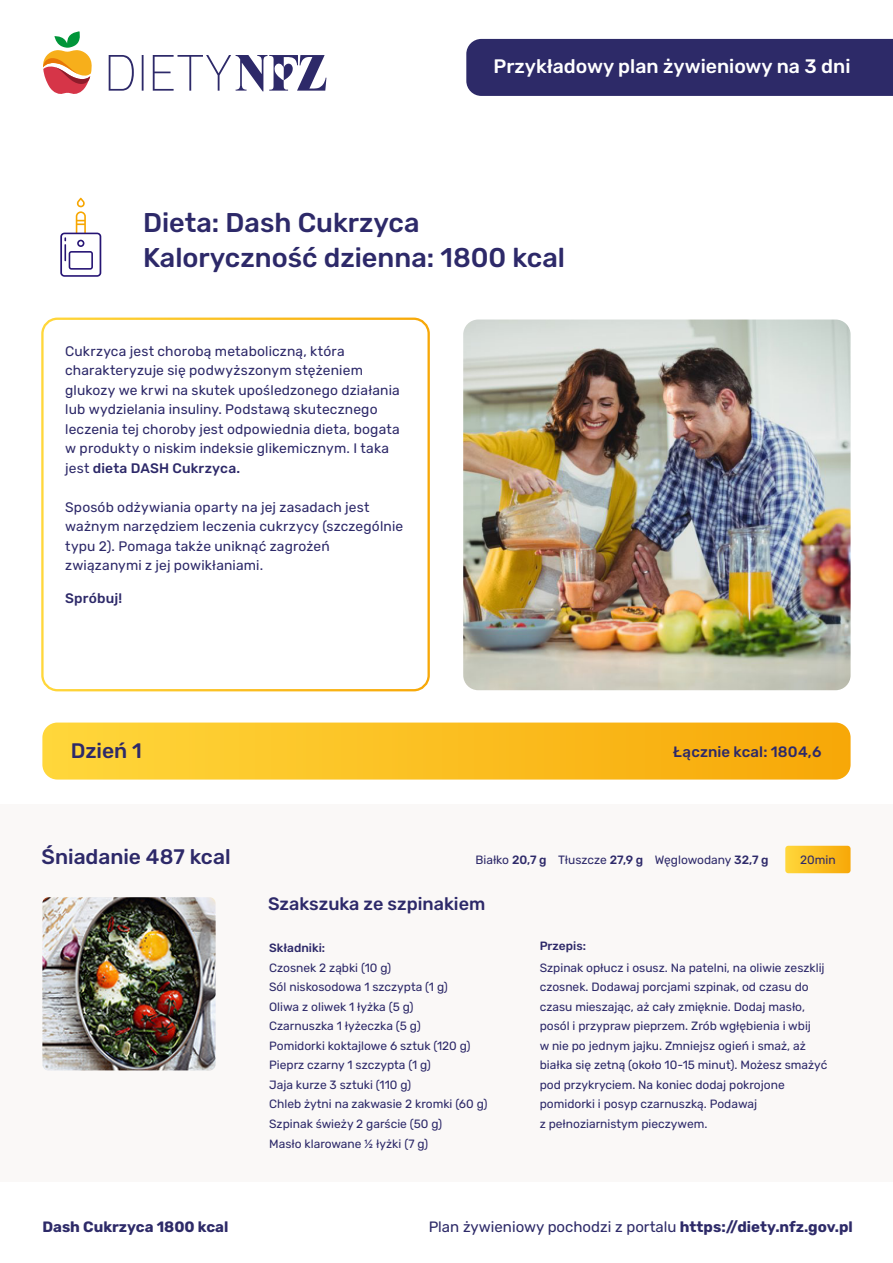
<style>
.page{position:relative;width:893px;height:1263px;background:#fff}
.page>*{position:absolute;margin:0;border:0;box-sizing:border-box;transform-origin:0 0}
.t1{font:500 27.15px/34.8px "Rubik";color:#2d2969}
.t2{font:500 21px "Rubik";color:#2d2969}
.t3{font:500 19.5px "Rubik";color:#fff}
.t4{font:500 18px "Rubik";color:#2d2969}
.t5{font:15px "Rubik";color:#2d2a68}
.t6{font:700 15px "Rubik";color:#2d2a68}
.t7{font:500 15px "Rubik";letter-spacing:.005em;color:#2d2969}
.t8{font:13.8px/19.5px "Rubik";letter-spacing:.01em;color:#2d2969}
.t9{font:500 13.8px "Rubik";letter-spacing:.01em;color:#2d2969}
.t10{font:12px/19.5px "Rubik";color:#2d2969}
.t11{font:500 12px "Rubik";color:#2d2969}
.s1{font-weight:500}
.s2{font-weight:700}
</style>
<div class="page">
<div style="left:466px;top:39px;width:427px;height:57px;background:#2d2a68"></div>
<div style="left:41px;top:318px;width:389px;height:373px;border:2px solid #fff;border-radius:15px"></div>
<img style="left:463px;top:319px;width:388px;height:371px">
<svg style="left:60px;top:198px;width:41px;height:79px"></svg>
<svg style="left:109px;top:55px;width:217px;height:36px"></svg>
<svg style="left:43px;top:31px;width:49px;height:63px"></svg>
<div style="left:0;top:804px;width:893px;height:378px;background:#faf8f7"></div>
<img style="left:42px;top:897px;width:174px;height:173px">
<svg style="left:785px;top:846px;width:65px;height:27px"></svg>
<svg style="left:42px;top:722px;width:809px;height:57px"></svg>
<h3 class="t3" style="left:494px;top:55px;width:358px">Przykładowy plan żywieniowy na 3 dni</h3>
<h1 class="t1" style="left:143px;top:206px;width:423px">Dieta: Dash Cukrzyca<br>Kaloryczność dzienna: 1800 kcal</h1>
<p class="t8" style="left:65px;top:341px;width:336px">Cukrzyca jest chorobą metaboliczną, która charakteryzuje się podwyższonym stężeniem glukozy we krwi na skutek upośledzonego działania lub wydzielania insuliny. Podstawą skutecznego leczenia tej choroby jest odpowiednia dieta, bogata w produkty o niskim indeksie glikemicznym. I taka jest <span class="s1">dieta DASH Cukrzyca.</span></p>
<p class="t8" style="left:65px;top:497px;width:339px">Sposób odżywiania oparty na jej zasadach jest ważnym narzędziem leczenia cukrzycy (szczególnie typu 2). Pomaga także uniknąć zagrożeń związanymi z jej powikłaniami.</p>
<p class="t9" style="left:65px;top:590px;width:59px">Spróbuj!</p>
<h2 class="t2" style="left:71px;top:739px;width:73px">Dzień 1</h2>
<p class="t7" style="left:673px;top:743px;width:150px">Łącznie kcal: 1804,6</p>
<h2 class="t2" style="left:42px;top:845px;width:190px">Śniadanie 487 kcal</h2>
<p class="t10" style="left:475px;top:850px;width:295px">Białko <span class="s1">20,7 g</span> Tłuszcze <span class="s1">27,9 g</span> Węglowodany <span class="s1">32,7 g</span></p>
<p class="t10" style="left:800px;top:850px;width:37px">20min</p>
<h3 class="t4" style="left:268px;top:893px;width:219px">Szakszuka ze szpinakiem</h3>
<p class="t11" style="left:269px;top:941px;width:57px">Składniki:</p>
<p class="t10" style="left:269px;top:958px;width:220px">Czosnek 2 ząbki (10 g)<br>Sól niskosodowa 1 szczypta (1 g)<br>Oliwa z oliwek 1 łyżka (5 g)<br>Czarnuszka 1 łyżeczka (5 g)<br>Pomidorki koktajlowe 6 sztuk (120 g)<br>Pieprz czarny 1 szczypta (1 g)<br>Jaja kurze 3 sztuki (110 g)<br>Chleb żytni na zakwasie 2 kromki (60 g)<br>Szpinak świeży 2 garście (50 g)<br>Masło klarowane ½ łyżki (7 g)</p>
<p class="t11" style="left:540px;top:938px;width:48px">Przepis:</p>
<p class="t10" style="left:540px;top:958px;width:289px">Szpinak opłucz i osusz. Na patelni, na oliwie zeszklij czosnek. Dodawaj porcjami szpinak, od czasu do czasu mieszając, aż cały zmięknie. Dodaj masło, posól i przypraw pieprzem. Zrób wgłębienia i wbij<br>w nie po jednym jajku. Zmniejsz ogień i smaż, aż białka się zetną (około 10-15 minut). Możesz smażyć pod przykryciem. Na koniec dodaj pokrojone pomidorki i posyp czarnuszką. Podawaj<br>z pełnoziarnistym pieczywem.</p>
<p class="t6" style="left:42px;top:1217px;width:187px">Dash Cukrzyca 1800 kcal</p>
<p class="t5" style="left:429px;top:1218px;width:426px">Plan żywieniowy pochodzi z portalu <span class="s2">https://diety.nfz.gov.pl</span></p>
</div>
